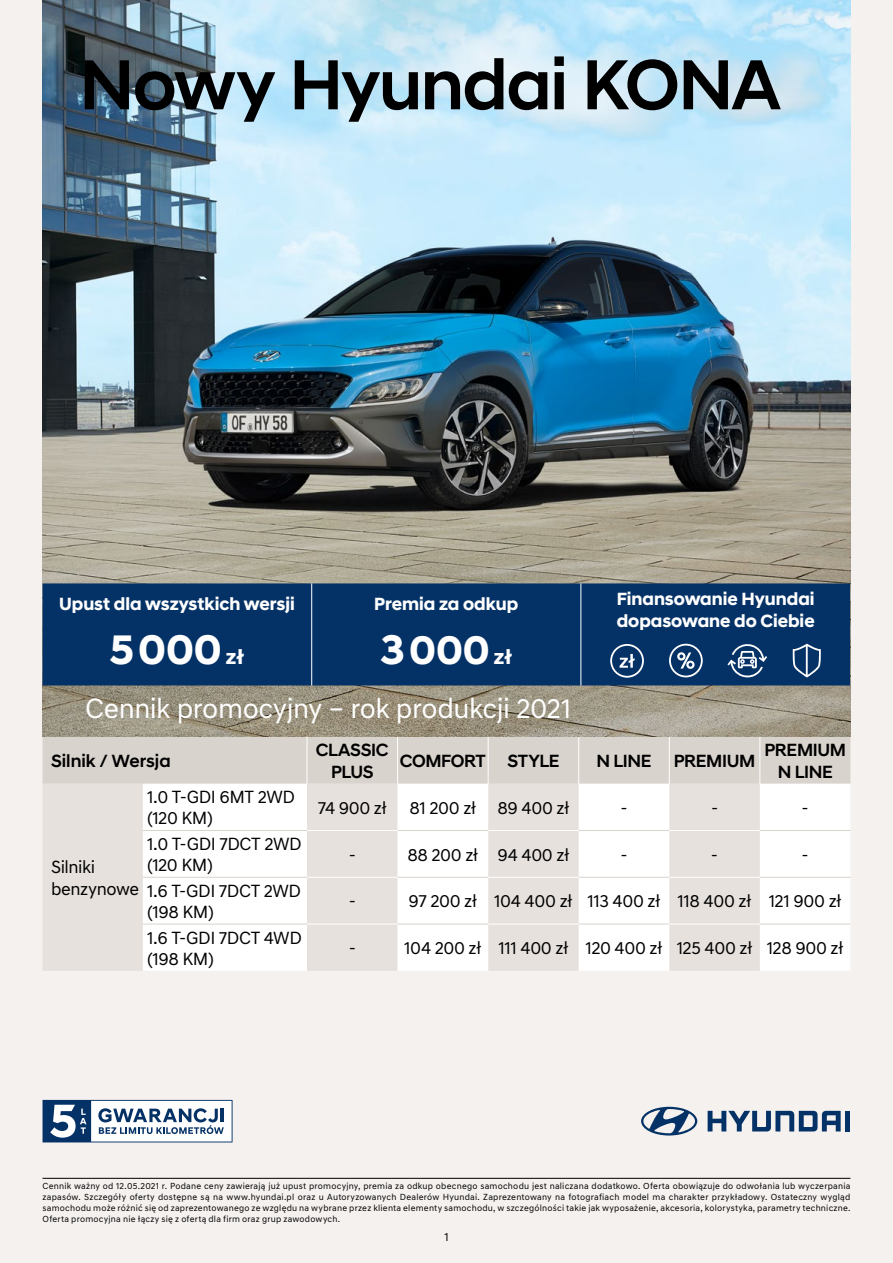
<style>
.page{position:relative;width:893px;height:1263px;background:#f4f1ef}
.page>*{position:absolute;margin:0;border:0;box-sizing:border-box;transform-origin:0 0}
.t1{font:500 72px "Hyundai Sans Head";letter-spacing:-.02em;color:#000}
.t2{font:700 42px "Hyundai Sans Head";color:#fff}
.t3{font:700 40.5px "Hyundai Sans Head";color:#fff}
.t4{font:28.5px "Hyundai Sans Text";letter-spacing:-.02em;color:#fff}
.t5{font:18px/21.6px "Hyundai Sans Text";letter-spacing:-.025em;color:#000}
.t6{font:700 18px/21.6px "Hyundai Sans Head";color:#fff}
.t7{font:500 18px/21.6px "Hyundai Sans Head";letter-spacing:-.02em;color:#000;text-align:center}
.t8{font:500 18px "Hyundai Sans Head";color:#000}
.t9{font:12px "Hyundai Sans Text";color:#000}
.t10{font:9px/10.8px "Hyundai Sans Text";letter-spacing:.025em;color:#000;text-align:justify}
.s1{font-size:21px}
.s2{font-size:42px}
</style>
<div class="page">
<img style="left:43px;top:0;width:807px;height:737px">
<div style="left:43px;top:737px;width:807px;height:47px;background:#d9d3cd"></div>
<div style="left:43px;top:784px;width:100px;height:187px;background:#e6e1dd"></div>
<svg style="left:143px;top:784px;width:707px;height:187px;fill:#fff"></svg>
<hr style="left:307px;top:737px;width:1px;height:47px;background:#fff">
<hr style="left:397px;top:737px;width:1px;height:47px;background:#fff">
<hr style="left:488px;top:737px;width:1px;height:47px;background:#fff">
<hr style="left:578px;top:737px;width:1px;height:47px;background:#fff">
<hr style="left:669px;top:737px;width:1px;height:47px;background:#fff">
<hr style="left:759px;top:737px;width:1px;height:47px;background:#fff">
<hr style="left:143px;top:830px;width:164px;height:1px;background:#d9d3cd">
<hr style="left:143px;top:877px;width:164px;height:1px;background:#d9d3cd">
<hr style="left:143px;top:924px;width:164px;height:1px;background:#d9d3cd">
<hr style="left:398px;top:830px;width:90px;height:1px;background:#d9d3cd">
<hr style="left:579px;top:830px;width:90px;height:1px;background:#d9d3cd">
<hr style="left:760px;top:830px;width:90px;height:1px;background:#d9d3cd">
<hr style="left:398px;top:877px;width:90px;height:1px;background:#d9d3cd">
<hr style="left:579px;top:877px;width:90px;height:1px;background:#d9d3cd">
<hr style="left:760px;top:877px;width:90px;height:1px;background:#d9d3cd">
<hr style="left:398px;top:924px;width:90px;height:1px;background:#d9d3cd">
<hr style="left:579px;top:924px;width:90px;height:1px;background:#d9d3cd">
<hr style="left:760px;top:924px;width:90px;height:1px;background:#d9d3cd">
<hr style="left:307px;top:830px;width:91px;height:1px;background:#fff">
<hr style="left:488px;top:830px;width:91px;height:1px;background:#fff">
<hr style="left:669px;top:830px;width:91px;height:1px;background:#fff">
<hr style="left:307px;top:877px;width:91px;height:1px;background:#fff">
<hr style="left:488px;top:877px;width:91px;height:1px;background:#fff">
<hr style="left:669px;top:877px;width:91px;height:1px;background:#fff">
<hr style="left:307px;top:924px;width:91px;height:1px;background:#fff">
<hr style="left:488px;top:924px;width:91px;height:1px;background:#fff">
<hr style="left:669px;top:924px;width:91px;height:1px;background:#fff">
<hr style="left:43px;top:1178px;width:807px;height:1px;background:#000">
<svg style="left:43px;top:1100px;width:190px;height:42px"></svg>
<svg style="left:708px;top:1111px;width:133px;height:20px"></svg>
<div style="left:845px;top:1111px;width:5px;height:20px;background:#053266"></div>
<svg style="left:641px;top:1107px;width:56px;height:28px"></svg>
<div style="left:43px;top:583px;width:807px;height:102px;background:#053266"></div>
<hr style="left:311px;top:583px;width:1px;height:102px;background:#fff">
<hr style="left:580px;top:583px;width:1px;height:102px;background:#fff">
<svg style="left:669px;top:644px;width:34px;height:33px"></svg>
<svg style="left:792px;top:644px;width:29px;height:33px"></svg>
<svg style="left:727px;top:643px;width:40px;height:34px"></svg>
<svg style="left:610px;top:644px;width:34px;height:34px"></svg>
<h1 class="t1" style="left:79px;top:42px;width:703px">Nowy Hyundai KONA</h1>
<h3 class="t6" style="left:59px;top:593px;width:237px">Upust dla wszystkich wersji</h3>
<h2 class="t2" style="left:110px;top:625px;width:136px">5000 <span class="s1">zł</span></h2>
<h3 class="t6" style="left:374px;top:593px;width:146px">Premia za odkup</h3>
<h3 class="t3" style="left:381px;top:626px;width:133px"><span class="s2">3</span>000 <span class="s1">zł</span></h3>
<h3 class="t4" style="left:85px;top:690px;width:488px">Cennik promocyjny – rok produkcji 2021</h3>
<h3 class="t6" style="left:617px;top:588px;width:199px">Finansowanie Hyundai dopasowane do Ciebie</h3>
<h3 class="t8" style="left:51px;top:750px;width:121px">Silnik / Wersja</h3>
<h3 class="t7" style="left:316px;top:739px;width:74px">CLASSIC<br>PLUS</h3>
<h3 class="t7" style="left:400px;top:750px;width:161px">COMFORT STYLE</h3>
<h3 class="t7" style="left:597px;top:750px;width:160px">N LINE PREMIUM</h3>
<h3 class="t7" style="left:765px;top:739px;width:83px">PREMIUM<br>N LINE</h3>
<h3 class="t5" style="left:147px;top:786px;width:149px">1.0 T-GDI 6MT 2WD (120 KM)</h3>
<h3 class="t5" style="left:318px;top:797px;width:71px">74 900 zł</h3>
<h3 class="t5" style="left:409px;top:797px;width:161px">81 200 zł 89 400 zł</h3>
<h3 class="t5" style="left:620px;top:797px;width:9px">-</h3>
<h3 class="t5" style="left:711px;top:797px;width:9px">-</h3>
<h3 class="t5" style="left:802px;top:797px;width:9px">-</h3>
<h3 class="t5" style="left:147px;top:833px;width:156px">1.0 T-GDI 7DCT 2WD (120 KM)</h3>
<h3 class="t5" style="left:349px;top:844px;width:9px">-</h3>
<h3 class="t5" style="left:407px;top:844px;width:163px">88 200 zł 94 400 zł</h3>
<h3 class="t5" style="left:620px;top:844px;width:9px">-</h3>
<h3 class="t5" style="left:711px;top:844px;width:9px">-</h3>
<h3 class="t5" style="left:801px;top:844px;width:9px">-</h3>
<h3 class="t5" style="left:51px;top:855px;width:252px;line-height:23.4px">Silniki<br>benzynowe 1.6 T-GDI 7DCT 2WD</h3>
<h3 class="t5" style="left:349px;top:890px;width:9px">-</h3>
<h3 class="t5" style="left:409px;top:890px;width:435px">97 200 zł 104 400 zł 113 400 zł 118 400 zł 121 900 zł</h3>
<h3 class="t5" style="left:147px;top:901px;width:68px">(198 KM)</h3>
<h3 class="t5" style="left:147px;top:927px;width:156px">1.6 T-GDI 7DCT 4WD (198 KM)</h3>
<h3 class="t5" style="left:349px;top:937px;width:9px">-</h3>
<h3 class="t5" style="left:404px;top:937px;width:441px">104 200 zł 111 400 zł 120 400 zł 125 400 zł 128 900 zł</h3>
<p class="t10" style="left:43px;top:1181px;width:809px">Cennik ważny od 12.05.2021 r. Podane ceny zawierają już upust promocyjny, premia za odkup obecnego samochodu jest naliczana dodatkowo. Oferta obowiązuje do odwołania lub wyczerpania zapasów. Szczegóły oferty dostępne są na www.hyundai.pl oraz u Autoryzowanych Dealerów Hyundai. Zaprezentowany na fotografiach model ma charakter przykładowy. Ostateczny wygląd samochodu może różnić się od zaprezentowanego ze względu na wybrane przez klienta elementy samochodu, w szczególności takie jak wyposażenie, akcesoria, kolorystyka, parametry techniczne.<br>Oferta promocyjna nie łączy się z ofertą dla firm oraz grup zawodowych.</p>
<h3 class="t9" style="left:444px;top:1230px;width:6px">1</h3>
</div>
